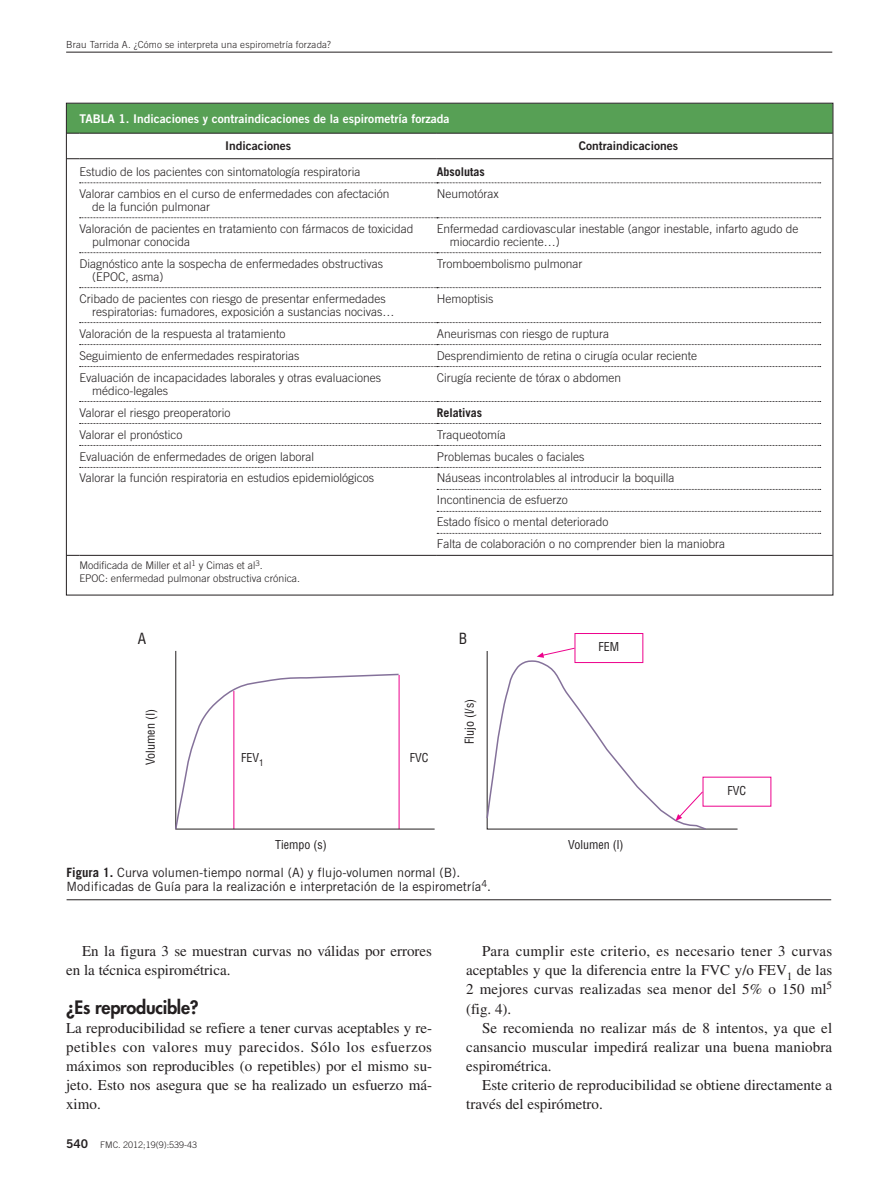
<style>
.page{position:relative;width:895px;height:1194px;background:#fff}
.page>*{position:absolute;margin:0;border:0;box-sizing:border-box;transform-origin:0 0}
._25_Título_2{font:800 18px "Futura Std";letter-spacing:-.015em;color:#231f20}
._20_Texto_general{font:15px/19.2px "Times LT Std";color:#231f20}
._201_Texto_general_s{font:15px/19.2px "Times LT Std";color:#231f20;text-align:justify}
.t1{font:condensed 15px "Helvetica LT Std";color:#231f20}
._30_Epígrafes{font:12.75px "Trade Gothic LT Std";color:#231f20}
._46_Texto_tabla{font:300 12px/13.5px "Trade Gothic LT Std";color:#231f20}
._42_TIT_TABLA{font:12px "Trade Gothic LT Std Bd 2";color:#fff}
.t2{font:condensed 12px "Helvetica LT Std";color:#231f20}
._44_Celdilla_tabla{font:12px "Trade Gothic LT Std Bd 2";color:#231f20}
._46_Texto_tabla-2{font:700 12px "Trade Gothic LT Std";color:#231f20}
._48_Nota_tabla{font:300 10.5px "Trade Gothic LT Std";color:#231f20}
.t3{font:300 9.75px "Trade Gothic LT Std";letter-spacing:.015em;color:#231f20}
._051_Cabecera_pág_pa{font:300 9px "Trade Gothic LT Std";color:#231f20}
.s1{font-weight:700}
.s2{font-family:"Trade Gothic LT Std Bd 2";font-weight:400;font-size:12px}
</style>
<div class="page">
<hr style="left:66px;top:52px;width:765px;height:1px;background:#231f20">
<svg style="left:175px;top:672px;width:225px;height:158px"></svg>
<div style="left:574px;top:633px;width:69px;height:29px;border:1px solid #ed028c"></div>
<svg style="left:486px;top:647px;width:221px;height:183px"></svg>
<hr style="left:67px;top:899px;width:763px;height:1px;background:#231f20">
<div style="left:68px;top:105px;width:762px;height:29px;background:#57a055"></div>
<hr style="left:79px;top:158px;width:357px;height:1px;background:#231f20">
<hr style="left:436px;top:158px;width:383px;height:1px;background:#231f20">
<hr style="left:79px;top:555px;width:357px;height:1px;background:#231f20">
<hr style="left:436px;top:555px;width:383px;height:1px;background:#231f20">
<svg style="left:80px;top:182px;width:740px;height:1px"></svg>
<svg style="left:80px;top:217px;width:740px;height:1px"></svg>
<svg style="left:80px;top:252px;width:740px;height:1px"></svg>
<svg style="left:80px;top:287px;width:740px;height:1px"></svg>
<svg style="left:80px;top:322px;width:740px;height:1px"></svg>
<svg style="left:80px;top:344px;width:740px;height:1px"></svg>
<svg style="left:80px;top:366px;width:740px;height:1px"></svg>
<svg style="left:80px;top:401px;width:740px;height:1px"></svg>
<svg style="left:80px;top:423px;width:740px;height:1px"></svg>
<svg style="left:80px;top:445px;width:740px;height:1px"></svg>
<svg style="left:80px;top:467px;width:740px;height:1px"></svg>
<svg style="left:437px;top:489px;width:383px;height:1px"></svg>
<svg style="left:437px;top:511px;width:383px;height:1px"></svg>
<svg style="left:437px;top:533px;width:383px;height:1px"></svg>
<p class="t3" style="left:66px;top:38px;width:266px">Brau Tarrida A. ¿Cómo se interpreta una espirometría forzada?</p>
<p class="_42_TIT_TABLA" style="left:79px;top:111px;width:371px">TABLA 1. Indicaciones y contraindicaciones de la espirometría forzada</p>
<p class="_44_Celdilla_tabla" style="left:225px;top:138px;width:68px">Indicaciones</p>
<p class="_44_Celdilla_tabla" style="left:578px;top:138px;width:101px">Contraindicaciones</p>
<p class="_46_Texto_tabla" style="left:79px;top:165px;width:282px">Estudio de los pacientes con sintomatología respiratoria</p>
<p class="_46_Texto_tabla-2" style="left:436px;top:164px;width:49px">Absolutas</p>
<p class="_46_Texto_tabla" style="left:92px;top:187px;width:299px;text-indent:-13px">Valorar cambios en el curso de enfermedades con afectación de la función pulmonar</p>
<p class="_46_Texto_tabla" style="left:436px;top:187px;width:63px">Neumotórax</p>
<p class="_46_Texto_tabla" style="left:92px;top:221px;width:323px;text-indent:-13px">Valoración de pacientes en tratamiento con fármacos de toxicidad pulmonar conocida</p>
<p class="_46_Texto_tabla" style="left:449px;top:221px;width:350px;text-indent:-13px">Enfermedad cardiovascular inestable (angor inestable, infarto agudo de miocardio reciente…)</p>
<p class="_46_Texto_tabla" style="left:92px;top:256px;width:292px;text-indent:-13px">Diagnóstico ante la sospecha de enfermedades obstructivas (EPOC, asma)</p>
<p class="_46_Texto_tabla" style="left:436px;top:256px;width:147px">Tromboembolismo pulmonar</p>
<p class="_46_Texto_tabla" style="left:92px;top:291px;width:303px;text-indent:-13px">Cribado de pacientes con riesgo de presentar enfermedades respiratorias: fumadores, exposición a sustancias nocivas…</p>
<p class="_46_Texto_tabla" style="left:436px;top:291px;width:58px">Hemoptisis</p>
<p class="_46_Texto_tabla" style="left:79px;top:326px;width:207px">Valoración de la respuesta al tratamiento</p>
<p class="_46_Texto_tabla" style="left:436px;top:326px;width:174px">Aneurismas con riesgo de ruptura</p>
<p class="_46_Texto_tabla" style="left:79px;top:348px;width:222px">Seguimiento de enfermedades respiratorias</p>
<p class="_46_Texto_tabla" style="left:436px;top:348px;width:262px">Desprendimiento de retina o cirugía ocular reciente</p>
<p class="_46_Texto_tabla" style="left:92px;top:370px;width:290px;text-indent:-13px">Evaluación de incapacidades laborales y otras evaluaciones médico-legales</p>
<p class="_46_Texto_tabla" style="left:436px;top:370px;width:186px">Cirugía reciente de tórax o abdomen</p>
<p class="_46_Texto_tabla" style="left:79px;top:405px;width:153px">Valorar el riesgo preoperatorio</p>
<p class="_46_Texto_tabla-2" style="left:436px;top:405px;width:47px">Relativas</p>
<p class="_46_Texto_tabla" style="left:79px;top:427px;width:105px">Valorar el pronóstico</p>
<p class="_46_Texto_tabla" style="left:436px;top:427px;width:70px">Traqueotomía</p>
<p class="_46_Texto_tabla" style="left:79px;top:449px;width:236px">Evaluación de enfermedades de origen laboral</p>
<p class="_46_Texto_tabla" style="left:436px;top:449px;width:149px">Problemas bucales o faciales</p>
<p class="_46_Texto_tabla" style="left:79px;top:471px;width:296px">Valorar la función respiratoria en estudios epidemiológicos</p>
<p class="_46_Texto_tabla" style="left:436px;top:471px;width:239px">Náuseas incontrolables al introducir la boquilla</p>
<p class="_46_Texto_tabla" style="left:436px;top:493px;width:132px">Incontinencia de esfuerzo</p>
<p class="_46_Texto_tabla" style="left:436px;top:515px;width:173px">Estado físico o mental deteriorado</p>
<p class="_46_Texto_tabla" style="left:436px;top:537px;width:290px">Falta de colaboración o no comprender bien la maniobra</p>
<p class="_48_Nota_tabla" style="left:79px;top:559px;width:185px">Modificada de Miller et al<sup>1</sup> y Cimas et al<sup>3</sup>.</p>
<p class="_48_Nota_tabla" style="left:79px;top:572px;width:222px">EPOC: enfermedad pulmonar obstructiva crónica.</p>
<p class="t1" style="left:138px;top:629px;width:10px">A</p>
<p class="t1" style="left:458px;top:629px;width:10px">B</p>
<p class="t2" style="left:143px;top:765px;width:58px;rotate:-90deg">Volumen (I)</p>
<p class="t2" style="left:241px;top:749px;width:24px">FEV<sub>1</sub></p>
<p class="t2" style="left:409px;top:749px;width:20px">FVC</p>
<p class="t2" style="left:275px;top:837px;width:53px">Tiempo (s)</p>
<p class="t2" style="left:461px;top:743px;width:46px;rotate:-90deg">Flujo (l/s)</p>
<p class="_30_Epígrafes" style="left:67px;top:864px;width:395px"><span class="s1">Figura 1.</span> Curva volumen-tiempo normal (A) y flujo-volumen normal (B).</p>
<p class="_30_Epígrafes" style="left:67px;top:878px;width:426px">Modificadas de Guía para la realización e interpretación de la espirometría<sup>4</sup>.</p>
<p class="t2" style="left:598px;top:639px;width:22px">FEM</p>
<p class="t2" style="left:568px;top:837px;width:57px">Volumen (l)</p>
<p class="t2" style="left:727px;top:783px;width:20px">FVC</p>
<p class="_20_Texto_general" style="left:66px;top:941px;width:367px;text-indent:16px">En la figura 3 se muestran curvas no válidas por errores en la técnica espirométrica.</p>
<p class="_25_Título_2" style="left:66px;top:995px;width:134px">¿Es reproducible?</p>
<p class="_201_Texto_general_s" style="left:66px;top:1017px;width:367px">La reproducibilidad se refiere a tener curvas aceptables y re&shy;petibles con valores muy parecidos. Sólo los esfuerzos máximos son reproducibles (o repetibles) por el mismo su&shy;jeto. Esto nos asegura que se ha realizado un esfuerzo má&shy;ximo.</p>
<p class="_051_Cabecera_pág_pa" style="left:66px;top:1139px;width:133px"><span class="s2">540</span> FMC. 2012;19(9):539-43</p>
<p class="_20_Texto_general" style="left:466px;top:941px;width:367px;text-align:justify;text-indent:16px">Para cumplir este criterio, es necesario tener 3 curvas aceptables y que la diferencia entre la FVC y/o FEV<sub>1</sub> de las 2 mejores curvas realizadas sea menor del 5% o 150 ml<sup>5 </sup>(fig. 4).</p>
<p class="_20_Texto_general" style="left:466px;top:1017px;width:367px;text-align:justify;text-indent:16px">Se recomienda no realizar más de 8 intentos, ya que el cansancio muscular impedirá realizar una buena maniobra espirométrica.</p>
<p class="_20_Texto_general" style="left:466px;top:1075px;width:367px;text-indent:16px">Este criterio de reproducibilidad se obtiene directamente a través del espirómetro.</p>
</div>
